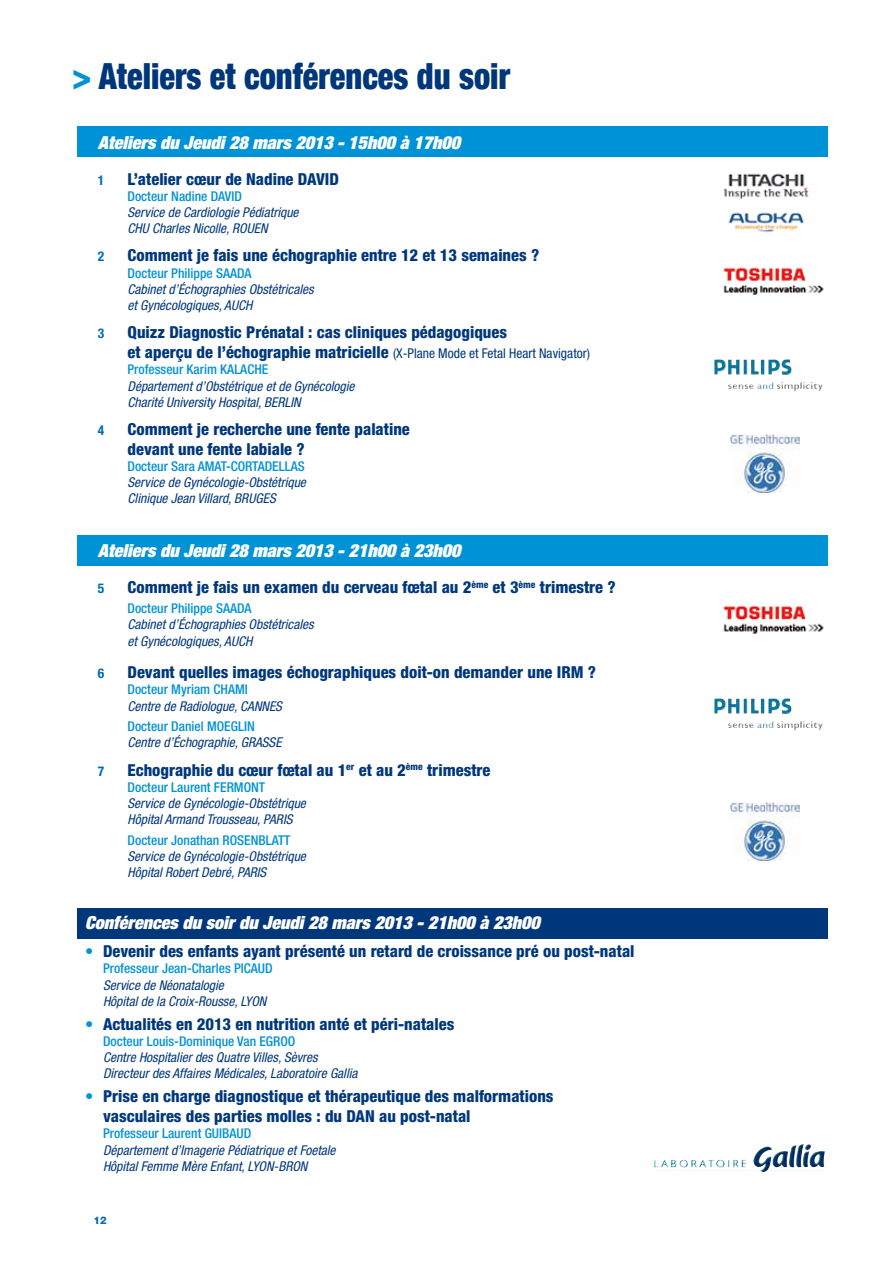
<style>
.page{position:relative;width:893px;height:1263px;background:#fff}
.page>*{position:absolute;margin:0;border:0;box-sizing:border-box;transform-origin:0 0}
.t1{font:900 condensed 36px "Helvetica Neue";color:#00377b;scale:.9 1}
.t2{font:italic 900 expanded 18px "Helvetica Neue";color:#fff}
.t3{font:800 condensed 16.5px/19.8px "Helvetica Neue";color:#00377b}
.t4{font:italic condensed 13.5px/16.2px "Helvetica Neue";color:#00377b}
.t5{font:500 condensed 13.5px "Helvetica Neue";color:#0092d6}
.t6{font:700 condensed 13.5px "Helvetica Neue";color:#006cb1}
.t7{font:800 10.5px "Helvetica Neue";color:#006cb1}
.s1{color:#0092d6}
.s2{font-weight:400;font-size:13.5px}
</style>
<div class="page">
<div style="left:78px;top:126px;width:750px;height:31px;background:#0092d6"></div>
<div style="left:78px;top:535px;width:750px;height:31px;background:#0092d6"></div>
<div style="left:78px;top:908px;width:750px;height:31px;background:#00377b"></div>
<img style="left:723px;top:267px;width:101px;height:28px">
<img style="left:723px;top:605px;width:101px;height:29px">
<img style="left:714px;top:359px;width:78px;height:16px">
<img style="left:714px;top:698px;width:78px;height:16px">
<img style="left:753px;top:1144px;width:58px;height:28px">
<img style="left:723px;top:173px;width:86px;height:60px">
<img style="left:730px;top:434px;width:69px;height:58px">
<img style="left:730px;top:803px;width:69px;height:58px">
<h1 class="t1" style="left:72px;top:54px;width:488px"><span class="s1">&gt;</span> Ateliers et conférences du soir</h1>
<h2 class="t2" style="left:98px;top:131px;width:364px">Ateliers du Jeudi 28 mars 2013 - 15h00 à 17h00</h2>
<p class="t6" style="left:98px;top:172px;width:8px">1</p>
<p class="t3" style="left:128px;top:168px;width:213px">L’atelier cœur de Nadine DAVID</p>
<p class="t5" style="left:128px;top:188px;width:116px">Docteur Nadine DAVID</p>
<p class="t4" style="left:128px;top:204px;width:173px">Service de Cardiologie Pédiatrique<br>CHU Charles Nicolle, ROUEN</p>
<p class="t6" style="left:98px;top:248px;width:8px">2</p>
<p class="t3" style="left:128px;top:245px;width:413px">Comment je fais une échographie entre 12 et 13 semaines ?</p>
<p class="t5" style="left:128px;top:265px;width:125px">Docteur Philippe SAADA</p>
<p class="t4" style="left:128px;top:281px;width:188px">Cabinet d’Échographies Obstétricales et Gynécologiques, AUCH</p>
<p class="t6" style="left:98px;top:325px;width:8px">3</p>
<p class="t3" style="left:128px;top:322px;width:464px">Quizz Diagnostic Prénatal : cas cliniques pédagogiques<br>et aperçu de l’échographie matricielle <span class="s2">(X-Plane Mode et Fetal Heart Navigator)</span></p>
<p class="t5" style="left:128px;top:361px;width:142px">Professeur Karim KALACHE</p>
<p class="t4" style="left:128px;top:378px;width:228px">Département d’Obstétrique et de Gynécologie<br>Charité University Hospital, BERLIN</p>
<p class="t6" style="left:98px;top:422px;width:8px">4</p>
<p class="t3" style="left:128px;top:419px;width:284px">Comment je recherche une fente palatine devant une fente labiale ?</p>
<p class="t5" style="left:128px;top:458px;width:179px">Docteur Sara AMAT-CORTADELLAS</p>
<p class="t4" style="left:128px;top:474px;width:180px">Service de Gynécologie-Obstétrique<br>Clinique Jean Villard, BRUGES</p>
<h2 class="t2" style="left:98px;top:539px;width:364px">Ateliers du Jeudi 28 mars 2013 - 21h00 à 23h00</h2>
<p class="t6" style="left:98px;top:580px;width:8px">5</p>
<p class="t3" style="left:128px;top:577px;width:490px">Comment je fais un examen du cerveau fœtal au 2<sup>ème</sup> et 3<sup>ème</sup> trimestre ?</p>
<p class="t5" style="left:128px;top:600px;width:125px">Docteur Philippe SAADA</p>
<p class="t4" style="left:128px;top:616px;width:188px">Cabinet d’Échographies Obstétricales et Gynécologiques, AUCH</p>
<p class="t6" style="left:98px;top:665px;width:8px">6</p>
<p class="t3" style="left:128px;top:662px;width:470px">Devant quelles images échographiques doit-on demander une IRM ?</p>
<p class="t5" style="left:128px;top:682px;width:122px">Docteur Myriam CHAMI</p>
<p class="t4" style="left:128px;top:698px;width:156px">Centre de Radiologue, CANNES</p>
<p class="t5" style="left:128px;top:718px;width:129px">Docteur Daniel MOEGLIN</p>
<p class="t4" style="left:128px;top:734px;width:156px">Centre d’échographie, GRASSE</p>
<p class="t6" style="left:98px;top:763px;width:8px">7</p>
<p class="t3" style="left:128px;top:759px;width:364px">Echographie du cœur fœtal au 1<sup>er</sup> et au 2<sup>ème</sup> trimestre</p>
<p class="t5" style="left:128px;top:779px;width:139px">Docteur Laurent FERMONT</p>
<p class="t4" style="left:128px;top:795px;width:180px">Service de Gynécologie-Obstétrique<br>Hôpital Armand Trousseau, PARIS</p>
<p class="t5" style="left:128px;top:832px;width:164px">Docteur Jonathan ROSENBLATT</p>
<p class="t4" style="left:128px;top:848px;width:180px">Service de Gynécologie-Obstétrique<br>Hôpital Robert Debré, PARIS</p>
<h2 class="t2" style="left:85px;top:911px;width:456px">Conférences du soir du Jeudi 28 mars 2013 - 21h00 à 23h00</h2>
<p class="t3" style="left:85px;top:941px;width:551px"><span class="s1">•</span> Devenir des enfants ayant présenté un retard de croissance pré ou post-natal</p>
<p class="t5" style="left:103px;top:960px;width:171px">Professeur Jean-Charles PICAUD</p>
<p class="t4" style="left:103px;top:976px;width:165px">Service de Néonatalogie<br>Hôpital de la Croix-Rousse, LYON</p>
<p class="t3" style="left:85px;top:1014px;width:371px"><span class="s1">•</span> Actualités en 2013 en nutrition anté et péri-natales</p>
<p class="t5" style="left:103px;top:1033px;width:194px">Docteur Louis-Dominique Van EGROO</p>
<p class="t4" style="left:103px;top:1049px;width:256px">Centre Hospitalier des Quatre Villes, Sèvres<br>Directeur des Affaires Médicales, Laboratoire Gallia</p>
<p class="t3" style="left:103px;top:1086px;width:452px;text-indent:-18px"><span class="s1">•</span> Prise en charge diagnostique et thérapeutique des malformations vasculaires des parties molles : du DAN au post-natal</p>
<p class="t5" style="left:103px;top:1125px;width:150px">Professeur Laurent GUIBAUD</p>
<p class="t4" style="left:103px;top:1142px;width:234px">Département d’Imagerie Pédiatrique et Foetale<br>Hôpital Femme Mère Enfant, LYON-BRON</p>
<p class="t7" style="left:94px;top:1214px;width:15px">12</p>
</div>
